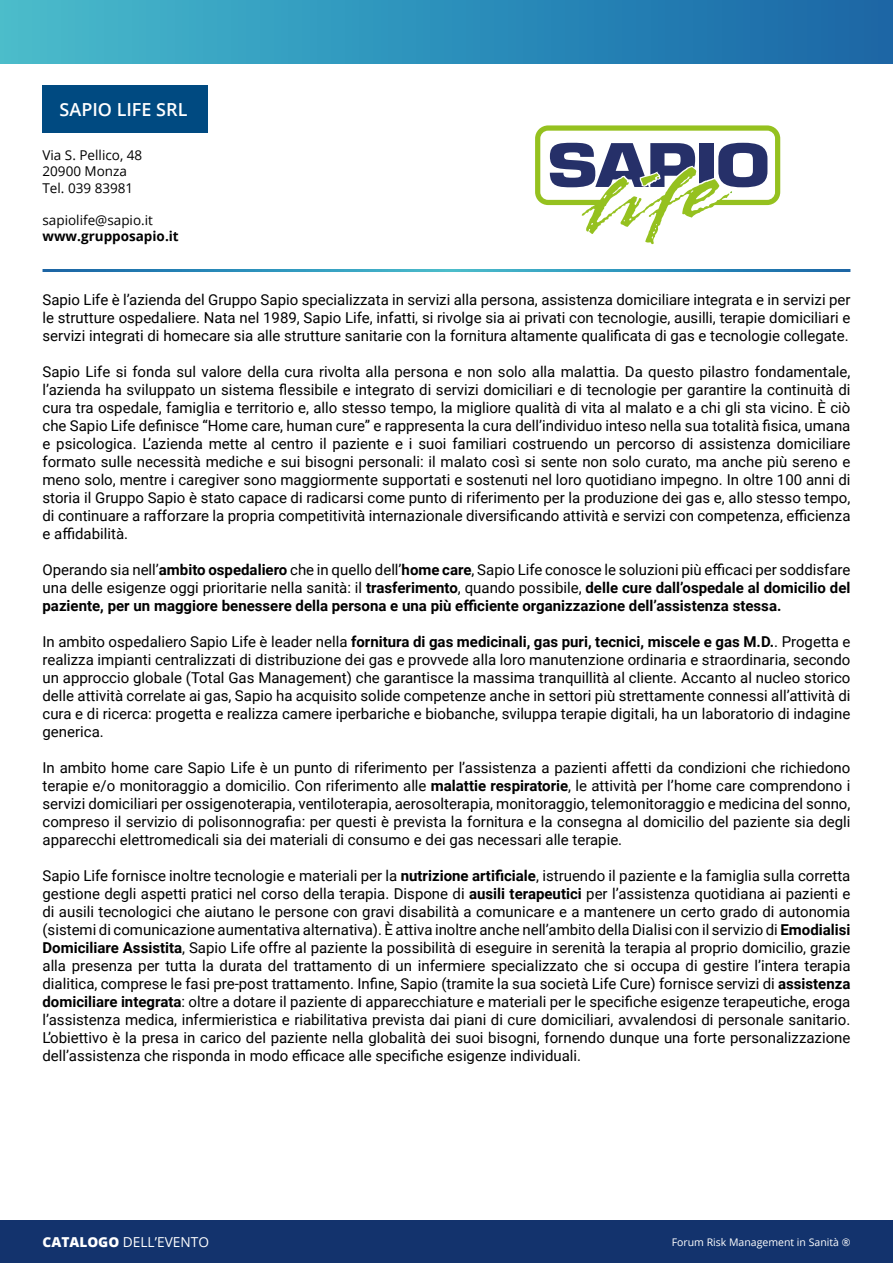
<style>
.page{position:relative;width:893px;height:1263px;background:#fff}
.page>*{position:absolute;margin:0;border:0;box-sizing:border-box;transform-origin:0 0}
.t1{font:600 18px "Open Sans";color:#fff}
.t2{font:15px/18px "Roboto";color:#000;text-align:justify}
.t3{font:700 15px/18px "Roboto";color:#000;text-align:justify}
.t4{font:13.65px "Open Sans";color:#fff}
.t5{font:13.5px/16.2px "Open Sans";color:#000}
.t6{font:700 13.5px "Open Sans";color:#000}
.t7{font:10.5px "Open Sans";color:#fff}
.s1{font-weight:400}
.s2{font-weight:700}
.s3{font-weight:800}
</style>
<div class="page">
<div style="left:0;top:1220px;width:893px;height:43px;background:#13336d"></div>
<div style="left:0;top:0;width:893px;height:64px;background:linear-gradient(to right,#47bccd,#1765a7)"></div>
<svg style="left:535px;top:125px;width:245px;height:120px"></svg>
<div style="left:43px;top:85px;width:165px;height:48px;background:#004a81"></div>
<p class="t1" style="left:60px;top:97px;width:129px">SAPIO LIFE SRL</p>
<p class="t5" style="left:43px;top:147px;width:101px">Via S. Pellico, 48<br>20900 Monza<br>Tel. 039 83981</p>
<p class="t5" style="left:43px;top:212px;width:112px">sapiolife@sapio.it</p>
<p class="t6" style="left:43px;top:227px;width:138px">www.grupposapio.it</p>
<p class="t2" style="left:43px;top:290px;width:809px">Sapio Life è l’azienda del Gruppo Sapio specializzata in servizi alla persona, assistenza domiciliare integrata e in servizi per le strutture ospedaliere. Nata nel 1989, Sapio Life, infatti, si rivolge sia ai privati con tecnologie, ausilli, terapie domiciliari e servizi integrati di homecare sia alle strutture sanitarie con la fornitura altamente qualificata di gas e tecnologie collegate.</p>
<p class="t2" style="left:43px;top:362px;width:809px">Sapio Life si fonda sul valore della cura rivolta alla persona e non solo alla malattia. Da questo pilastro fondamentale, l’azienda ha sviluppato un sistema flessibile e integrato di servizi domiciliari e di tecnologie per garantire la continuità di cura tra ospedale, famiglia e territorio e, allo stesso tempo, la migliore qualità di vita al malato e a chi gli sta vicino. È ciò che Sapio Life definisce “Home care, human cure” e rappresenta la cura dell’individuo inteso nella sua totalità fisica, umana e psicologica. L’azienda mette al centro il paziente e i suoi familiari costruendo un percorso di assistenza domiciliare formato sulle necessità mediche e sui bisogni personali: il malato così si sente non solo curato, ma anche più sereno e meno solo, mentre i caregiver sono maggiormente supportati e sostenuti nel loro quotidiano impegno. In oltre 100 anni di storia il Gruppo Sapio è stato capace di radicarsi come punto di riferimento per la produzione dei gas e, allo stesso tempo, di continuare a rafforzare la propria competitività internazionale diversificando attività e servizi con competenza, efficienza e affidabilità.</p>
<p class="t3" style="left:43px;top:560px;width:809px"><span class="s1">Operando sia nell’</span>ambito ospedaliero <span class="s1">che in quello dell’</span>home care<span class="s1">, Sapio Life conosce le soluzioni più efficaci per soddisfare una delle esigenze oggi prioritarie nella sanità: il</span> trasferimento<span class="s1">, quando possibile,</span> delle cure dall’ospedale al domicilio del paziente, per un maggiore benessere della persona e una più efficiente organizzazione dell’assistenza stessa.</p>
<p class="t2" style="left:43px;top:632px;width:809px">In ambito ospedaliero Sapio Life è leader nella <span class="s2">fornitura di gas medicinali, gas puri, tecnici, miscele e gas M.D.</span>. Progetta e realizza impianti centralizzati di distribuzione dei gas e provvede alla loro manutenzione ordinaria e straordinaria, secondo un approccio globale (Total Gas Management) che garantisce la massima tranquillità al cliente. Accanto al nucleo storico delle attività correlate ai gas, Sapio ha acquisito solide competenze anche in settori più strettamente connessi all’attività di cura e di ricerca: progetta e realizza camere iperbariche e biobanche, sviluppa terapie digitali, ha un laboratorio di indagine generica.</p>
<p class="t2" style="left:43px;top:758px;width:809px">In ambito home care Sapio Life è un punto di riferimento per l’assistenza a pazienti affetti da condizioni che richiedono terapie e/o monitoraggio a domicilio. Con riferimento alle <span class="s2">malattie respiratorie</span>, le attività per l’home care comprendono i servizi domiciliari per ossigenoterapia, ventiloterapia, aerosolterapia, monitoraggio, telemonitoraggio e medicina del sonno, compreso il servizio di polisonnografia: per questi è prevista la fornitura e la consegna al domicilio del paziente sia degli apparecchi elettromedicali sia dei materiali di consumo e dei gas necessari alle terapie.</p>
<p class="t2" style="left:43px;top:866px;width:809px">Sapio Life fornisce inoltre tecnologie e materiali per la <span class="s2">nutrizione artificiale</span>, istruendo il paziente e la famiglia sulla corretta gestione degli aspetti pratici nel corso della terapia. Dispone di <span class="s2">ausili terapeutici</span> per l’assistenza quotidiana ai pazienti e di ausili tecnologici che aiutano le persone con gravi disabilità a comunicare e a mantenere un certo grado di autonomia (sistemi di comunicazione aumentativa alternativa). È attiva inoltre anche nell’ambito della Dialisi con il servizio di <span class="s2">Emodialisi Domiciliare Assistita</span>, Sapio Life offre al paziente la possibilità di eseguire in serenità la terapia al proprio domicilio, grazie alla presenza per tutta la durata del trattamento di un infermiere specializzato che si occupa di gestire l’intera terapia dialitica, comprese le fasi pre-post trattamento. Infine, Sapio (tramite la sua società Life Cure) fornisce servizi di <span class="s2">assistenza domiciliare integrata</span>: oltre a dotare il paziente di apparecchiature e materiali per le specifiche esigenze terapeutiche, eroga l’assistenza medica, infermieristica e riabilitativa prevista dai piani di cure domiciliari, avvalendosi di personale sanitario.<br>L’obiettivo è la presa in carico del paziente nella globalità dei suoi bisogni, fornendo dunque una forte personalizzazione dell’assistenza che risponda in modo efficace alle specifiche esigenze individuali.</p>
<p class="t4" style="left:43px;top:1233px;width:168px"><span class="s3">CATALOGO</span> DELL’EVENTO</p>
<p class="t7" style="left:672px;top:1235px;width:180px">Forum Risk Management in Sanità ®</p>
</div>
